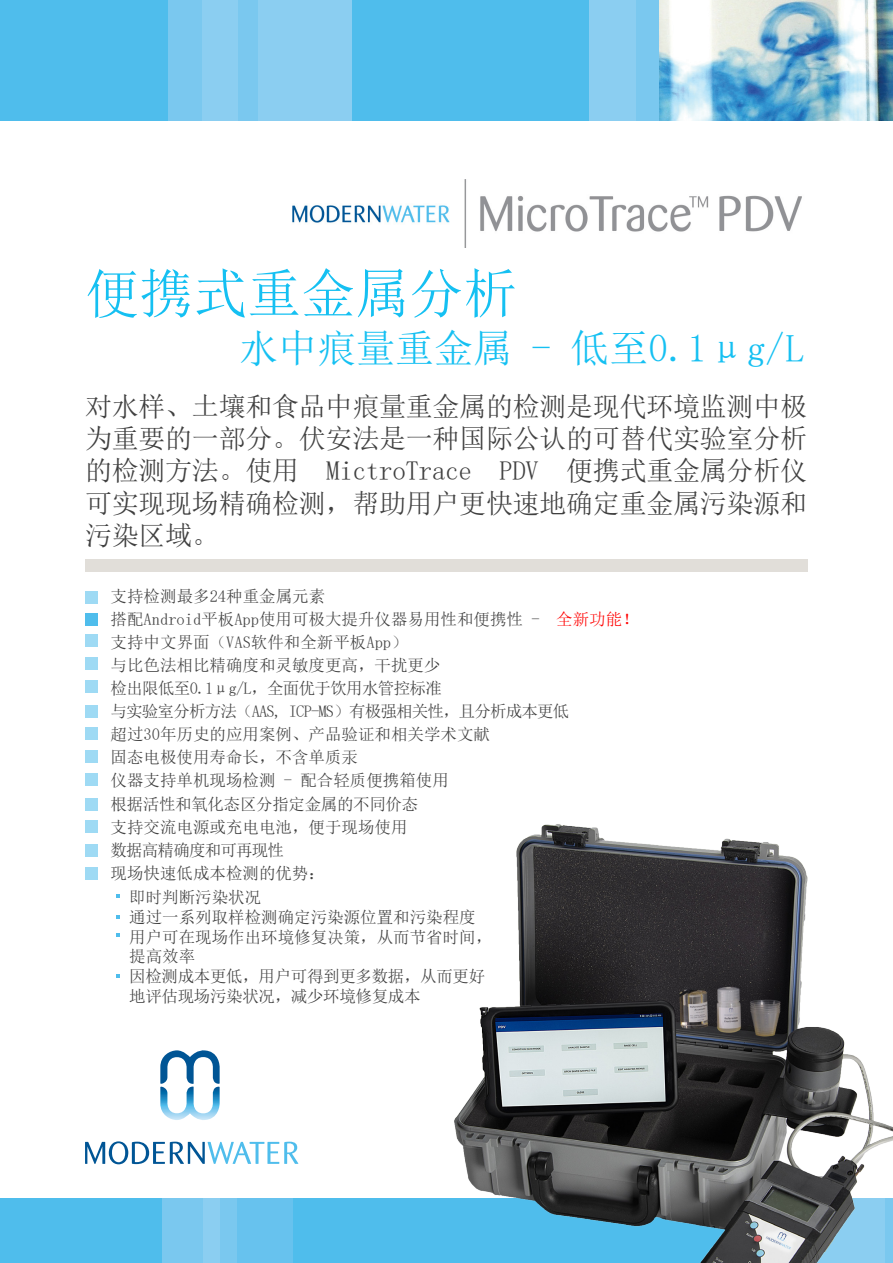
<style>
.page{position:relative;width:893px;height:1263px;background:#fff}
.page>*{position:absolute;margin:0;border:0;box-sizing:border-box;transform-origin:0 0}
.t1{font:54px "Sim Sun";color:#15c0f2}
.t2{font:39px "Sim Sun";color:#15c0f2}
.t3{font:27px/32.4px "Sim Sun";letter-spacing:-.01em;color:#404040;text-align:justify}
.t4{font:16.5px/23.1px "Sim Sun";color:#404040}
.s1{color:#f00}
</style>
<div class="page">
<div style="left:0;top:0;width:168px;height:120px;background:#4fbdec"></div>
<div style="left:168px;top:0;width:34px;height:120px;background:#7ac8ef"></div>
<div style="left:202px;top:0;width:36px;height:120px;background:#8bcef1"></div>
<div style="left:238px;top:0;width:20px;height:120px;background:#7ac8ef"></div>
<div style="left:258px;top:0;width:94px;height:120px;background:#8bcef1"></div>
<div style="left:352px;top:0;width:254px;height:120px;background:#4fbdec"></div>
<div style="left:589px;top:0;width:47px;height:120px;background:#8bcef1"></div>
<div style="left:636px;top:0;width:23px;height:120px;background:#7ac8ef"></div>
<svg style="left:160px;top:1050px;width:60px;height:70px"></svg>
<svg style="left:85px;top:1141px;width:213px;height:23px"></svg>
<img style="left:659px;top:0;width:234px;height:120px">
<div style="left:85px;top:559px;width:723px;height:13px;background:#e1ded9"></div>
<div style="left:85px;top:591px;width:12px;height:12px;background:#9edaf4"></div>
<div style="left:85px;top:635px;width:12px;height:12px;background:#9edaf4"></div>
<div style="left:85px;top:658px;width:12px;height:12px;background:#9edaf4"></div>
<div style="left:85px;top:680px;width:12px;height:13px;background:#9edaf4"></div>
<div style="left:85px;top:705px;width:12px;height:12px;background:#9edaf4"></div>
<div style="left:85px;top:728px;width:12px;height:12px;background:#9edaf4"></div>
<div style="left:85px;top:751px;width:12px;height:12px;background:#9edaf4"></div>
<div style="left:85px;top:773px;width:12px;height:13px;background:#9edaf4"></div>
<div style="left:85px;top:798px;width:12px;height:12px;background:#9edaf4"></div>
<div style="left:85px;top:821px;width:12px;height:12px;background:#9edaf4"></div>
<div style="left:85px;top:844px;width:12px;height:12px;background:#9edaf4"></div>
<div style="left:85px;top:867px;width:12px;height:12px;background:#9edaf4"></div>
<svg style="left:116px;top:915px;width:4px;height:4px"></svg>
<svg style="left:116px;top:933px;width:4px;height:4px"></svg>
<svg style="left:116px;top:974px;width:4px;height:3px"></svg>
<svg style="left:116px;top:894px;width:4px;height:4px"></svg>
<div style="left:85px;top:613px;width:12px;height:13px;background:#4fbdec"></div>
<div style="left:203px;top:1198px;width:215px;height:65px;background:#8bcef1"></div>
<div style="left:284px;top:1198px;width:135px;height:65px;background:#4fbdec"></div>
<div style="left:0;top:1198px;width:185px;height:65px;background:#4fbdec"></div>
<div style="left:163px;top:1198px;width:40px;height:65px;background:#7ac8ef"></div>
<div style="left:220px;top:1198px;width:17px;height:65px;background:#7ac8ef"></div>
<div style="left:418px;top:1198px;width:399px;height:65px;background:#4fbdec"></div>
<div style="left:237px;top:1198px;width:56px;height:65px;background:#67c2ee"></div>
<img style="left:454px;top:824px;width:439px;height:439px">
<img style="left:292px;top:180px;width:510px;height:67px">
<p class="t1" style="left:85px;top:266px;width:433px">便携式重金属分析</p>
<p class="t2" style="left:239px;top:329px;width:567px">水中痕量重金属 - 低至0.1μg/L</p>
<p class="t3" style="left:85px;top:390px;width:723px">对水样、土壤和食品中痕量重金属的检测是现代环境监测中极为重要的一部分。伏安法是一种国际公认的可替代实验室分析的检测方法。使用 MictroTrace PDV 便携式重金属分析仪可实现现场精确检测，帮助用户更快速地确定重金属污染源和污染区域。</p>
<p class="t4" style="left:111px;top:584px;width:529px">支持检测最多24种重金属元素<br>搭配Android平板App使用可极大提升仪器易用性和便携性 - <span class="s1">全新功能！</span>支持中文界面（VAS软件和全新平板App）<br>与比色法相比精确度和灵敏度更高，干扰更少<br>检出限低至0.1μg/L，全面优于饮用水管控标准<br>与实验室分析方法（AAS, ICP-MS）有极强相关性，且分析成本更低<br>超过30年历史的应用案例、产品验证和相关学术文献<br>固态电极使用寿命长，不含单质汞<br>仪器支持单机现场检测 - 配合轻质便携箱使用<br>根据活性和氧化态区分指定金属的不同价态<br>支持交流电源或充电电池，便于现场使用<br>数据高精确度和可再现性<br>现场快速低成本检测的优势：</p>
<p class="t4" style="left:129px;top:887px;width:364px;line-height:19.6px">即时判断污染状况<br>通过一系列取样检测确定污染源位置和污染程度用户可在现场作出环境修复决策，从而节省时间，提高效率<br>因检测成本更低，用户可得到更多数据，从而更好地评估现场污染状况，减少环境修复成本</p>
</div>
